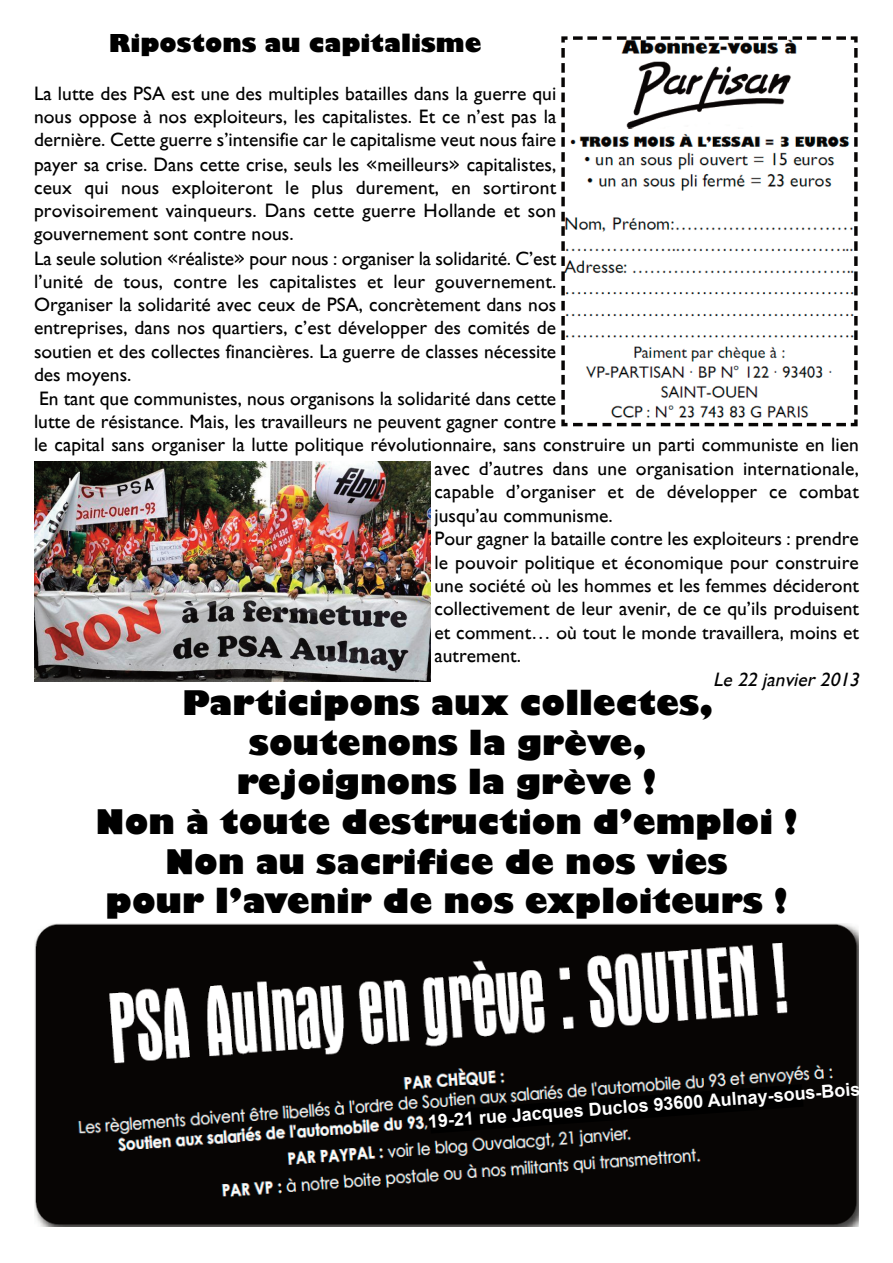
<style>
.page{position:relative;width:893px;height:1263px;background:#fff}
.page>*{position:absolute;margin:0;border:0;box-sizing:border-box;transform-origin:0 0}
.t1{font:800 33px/39.6px "Gill Sans";color:#000;text-align:center}
.t2{font:800 24px "Gill Sans";color:#000}
.t3{font:19.5px/24px "Gill Sans";color:#000;text-align:justify}
.t4{font:italic 19.5px "Gill Sans";color:#000}
.t5{font:700 18px "Arial";color:#fff}
.s1{font-family:"Tahoma"}
</style>
<div class="page">
<img style="left:34px;top:923px;width:825px;height:304px">
<img style="left:561px;top:36px;width:297px;height:390px">
<img style="left:34px;top:461px;width:396px;height:220px">
<svg style="left:429px;top:1084px;width:374px;height:49px;background:#121110"></svg>
<p class="t2" style="left:109px;top:28px;width:374px">Ripostons au capitalisme</p>
<p class="t3" style="left:34px;top:81px;width:524px">La lutte des PSA est une des multiples batailles dans la guerre qui nous oppose à nos exploiteurs, les capitalistes. Et ce n’est pas la dernière. Cette guerre s’intensifie car le capitalisme veut nous faire payer sa crise. Dans cette crise, seuls les <span class="s1">«</span>meilleurs<span class="s1">»</span> capitalistes,</p>
<p class="t3" style="left:34px;top:175px;width:524px;text-align:left">ceux qui nous exploiteront le plus durement, en sortiront provisoirement vainqueurs. Dans cette guerre Hollande et son gouvernement sont contre nous.<br>La seule solution <span class="s1">«</span>réaliste<span class="s1">»</span> pour nous : organiser la solidarité. C’est</p>
<p class="t3" style="left:34px;top:269px;width:524px">l’unité de tous, contre les capitalistes et leur gouvernement.</p>
<p class="t3" style="left:34px;top:292px;width:524px">Organiser la solidarité avec ceux de PSA, concrètement dans nos</p>
<p class="t3" style="left:34px;top:316px;width:524px">entreprises, dans nos quartiers, c’est développer des comités de</p>
<p class="t3" style="left:34px;top:339px;width:524px">soutien et des collectes financières. La guerre de classes nécessite</p>
<p class="t3" style="left:34px;top:363px;width:99px">des moyens.</p>
<p class="t3" style="left:39px;top:386px;width:519px">En tant que communistes, nous organisons la solidarité dans cette</p>
<p class="t3" style="left:34px;top:409px;width:524px">lutte de résistance. Mais, les travailleurs ne peuvent gagner contre</p>
<p class="t3" style="left:34px;top:433px;width:826px">le capital sans organiser la lutte politique révolutionnaire, sans construire un parti communiste en lien</p>
<p class="t3" style="left:435px;top:456px;width:426px">avec d’autres dans une organisation internationale,</p>
<p class="t3" style="left:435px;top:480px;width:426px">capable d’organiser et de développer ce combat</p>
<p class="t3" style="left:435px;top:503px;width:180px">jusqu’au communisme.</p>
<p class="t3" style="left:435px;top:526px;width:426px">Pour gagner la bataille contre les exploiteurs : prendre</p>
<p class="t3" style="left:435px;top:550px;width:426px">le pouvoir politique et économique pour construire</p>
<p class="t3" style="left:435px;top:573px;width:426px">une société où les hommes et les femmes décideront</p>
<p class="t3" style="left:435px;top:597px;width:426px">collectivement de leur avenir, de ce qu’ils produisent</p>
<p class="t3" style="left:435px;top:620px;width:426px">et comment… où tout le monde travaillera, moins et</p>
<p class="t3" style="left:435px;top:643px;width:88px">autrement.</p>
<p class="t4" style="left:713px;top:667px;width:147px">Le 22 janvier 2013</p>
<h1 class="t1" style="left:95px;top:683px;width:703px">Participons aux collectes, soutenons la grève,<br>rejoignons la grève !<br>Non à toute destruction d’emploi !<br>Non au sacrifice de nos vies<br>pour l’avenir de nos exploiteurs !</h1>
<p class="t5" style="left:427px;top:1110px;width:435px;rotate:-4deg">19-21 rue Jacques Duclos 93600 Aulnay-sous-Bois</p>
</div>
